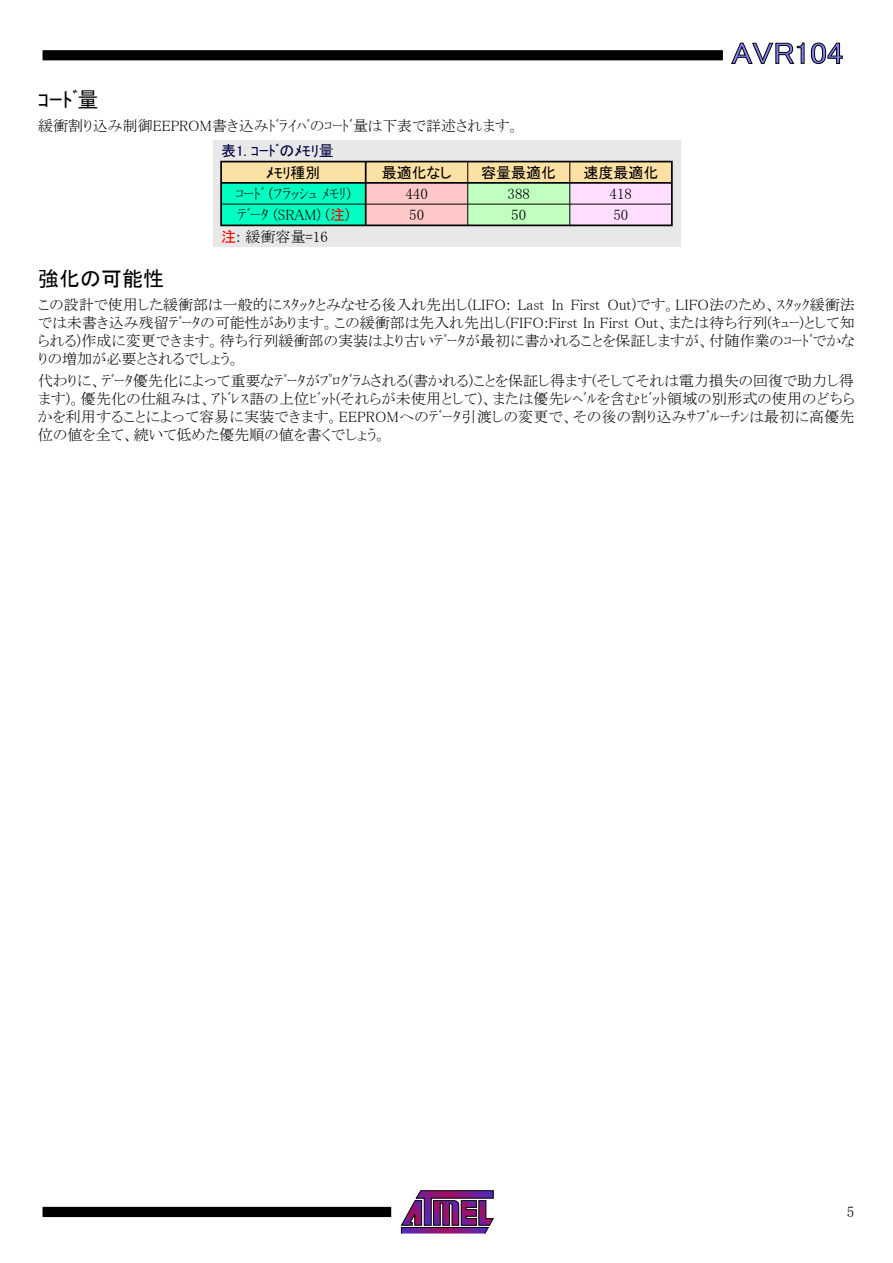
<style>
.page{position:relative;width:893px;height:1263px;background:#fff}
.page>*{position:absolute;margin:0;border:0;box-sizing:border-box;transform-origin:0 0}
.t1{font:30px "MS P Gothic";color:#8080ff;scale:1.1 1}
.t2{font:21px "MS P Gothic";color:#000}
.t3{font:15px/18px "MS P Mincho";color:#000;text-align:justify}
.t4{font:15px "MS P Gothic";color:#000}
.t5{font:15px "MS P Gothic";color:#000040}
.s1{font-family:"MS P Gothic";color:#f00}
</style>
<div class="page">
<svg style="left:401px;top:1190px;width:93px;height:44px"></svg>
<div style="left:43px;top:1207px;width:348px;height:10px;background:#000"></div>
<div style="left:43px;top:50px;width:680px;height:10px;background:#000"></div>
<svg style="left:731px;top:43px;width:73px;height:21px"></svg>
<svg style="left:811px;top:43px;width:32px;height:21px"></svg>
<div style="left:213px;top:140px;width:467px;height:107px;background:#e8e8e8"></div>
<div style="left:570px;top:183px;width:102px;height:42px;background:#ffdeff"></div>
<div style="left:366px;top:183px;width:102px;height:42px;background:#ffc8c8"></div>
<div style="left:221px;top:183px;width:145px;height:42px;background:#00ffc0"></div>
<div style="left:468px;top:183px;width:102px;height:42px;background:#c0ffc0"></div>
<div style="left:221px;top:162px;width:451px;height:21px;background:#fce1a4"></div>
<div style="left:220px;top:161px;width:453px;height:65px;border:2px solid #000"></div>
<hr style="left:365px;top:162px;width:2px;height:63px;background:#000">
<hr style="left:467px;top:162px;width:1px;height:63px;background:#000">
<hr style="left:569px;top:162px;width:1px;height:63px;background:#000">
<hr style="left:221px;top:182px;width:451px;height:2px;background:#000">
<hr style="left:221px;top:204px;width:451px;height:1px;background:#000">
<h1 class="t1" style="left:731px;top:38px;width:103px">AVR104</h1>
<h2 class="t2" style="left:38px;top:89px;width:62px">ｺｰﾄﾞ量</h2>
<p class="t3" style="left:38px;top:117px;width:483px">緩衝割り込み制御EEPROM書き込みﾄﾞﾗｲﾊﾞのｺｰﾄﾞ量は下表で詳述されます。</p>
<p class="t5" style="left:221px;top:143px;width:114px">表1. ｺｰﾄﾞのﾒﾓﾘ量</p>
<p class="t4" style="left:266px;top:165px;width:56px">ﾒﾓﾘ種別</p>
<p class="t4" style="left:382px;top:165px;width:72px">最適化なし</p>
<p class="t4" style="left:481px;top:165px;width:76px">容量最適化</p>
<p class="t4" style="left:583px;top:165px;width:76px">速度最適化</p>
<p class="t3" style="left:236px;top:184px;width:117px">ｺｰﾄﾞ (ﾌﾗｯｼｭ ﾒﾓﾘ)</p>
<p class="t3" style="left:405px;top:184px;width:24px">440</p>
<p class="t3" style="left:507px;top:184px;width:24px">388</p>
<p class="t3" style="left:610px;top:184px;width:24px">418</p>
<p class="t3" style="left:237px;top:206px;width:114px">ﾃﾞｰﾀ (SRAM) (<span class="s1">注</span>)</p>
<p class="t3" style="left:409px;top:206px;width:16px">50</p>
<p class="t3" style="left:511px;top:206px;width:16px">50</p>
<p class="t3" style="left:613px;top:206px;width:16px">50</p>
<p class="t3" style="left:221px;top:228px;width:108px"><span class="s1">注</span>: 緩衝容量=16</p>
<h2 class="t2" style="left:38px;top:268px;width:128px">強化の可能性</h2>
<p class="t3" style="left:38px;top:296px;width:818px">この設計で使用した緩衝部は一般的にｽﾀｯｸとみなせる後入れ先出し(LIFO: Last In First Out)です。LIFO法のため、ｽﾀｯｸ緩衝法では未書き込み残留ﾃﾞｰﾀの可能性があります。この緩衝部は先入れ先出し(FIFO:First In First Out、または待ち行列(ｷｭｰ)として知られる)作成に変更できます。待ち行列緩衝部の実装はより古いﾃﾞｰﾀが最初に書かれることを保証しますが、付随作業のｺｰﾄﾞでかなりの増加が必要とされるでしょう。</p>
<p class="t3" style="left:38px;top:372px;width:818px">代わりに、ﾃﾞｰﾀ優先化によって重要なﾃﾞｰﾀがﾌﾟﾛｸﾞﾗﾑされる(書かれる)ことを保証し得ます(そしてそれは電力損失の回復で助力し得ます)。優先化の仕組みは、ｱﾄﾞﾚｽ語の上位ﾋﾞｯﾄ(それらが未使用として)、または優先ﾚﾍﾞﾙを含むﾋﾞｯﾄ領域の別形式の使用のどちらかを利用することによって容易に実装できます。EEPROMへのﾃﾞｰﾀ引渡しの変更で、その後の割り込みｻﾌﾞﾙｰﾁﾝは最初に高優先位の値を全て、続いて低めた優先順の値を書くでしょう。</p>
<p class="t3" style="left:847px;top:1202px;width:9px">5</p>
</div>
